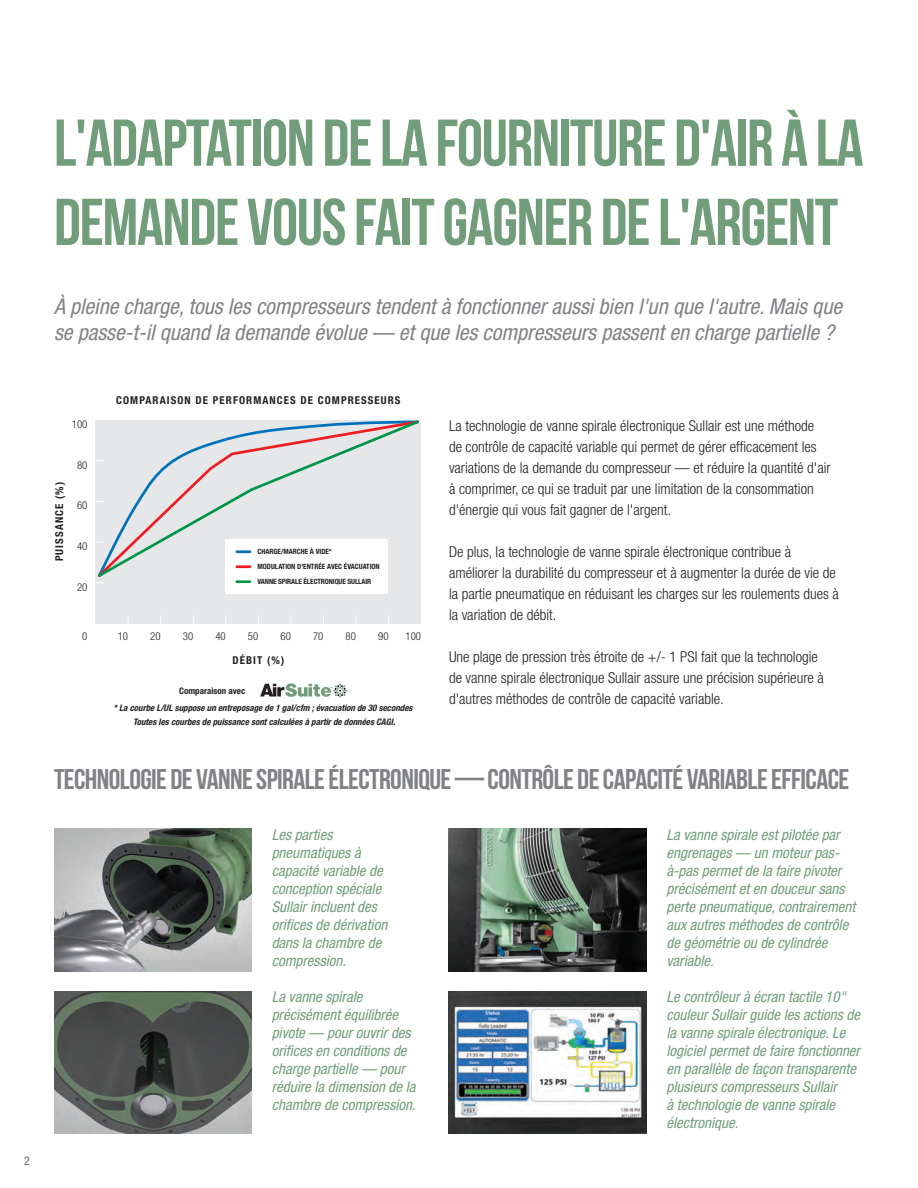
<style>
.page{position:relative;width:918px;height:1188px;background:#fff}
.page>*{position:absolute;margin:0;border:0;box-sizing:border-box;transform-origin:0 0}
.t1{font:700 66px/79.2px "Bebas Neue";letter-spacing:-.02em;color:#729d7a}
.t2{font:700 28.5px "Bebas Neue";letter-spacing:-.02em;color:#808285}
.t3{font:italic condensed 21.75px/26.1px "Helvetica Neue LT Std";color:#808285}
.t4{font:italic condensed 15px/18px "Helvetica Neue LT Std";color:#729d7a}
.t5{font:300 condensed 15px/21px "Helvetica Neue LT Std";color:#231f20}
.t6{font:condensed 12px "Helvetica Neue LT Std";color:#6c6d70}
.t7{font:700 condensed 10.8px "Helvetica Neue LT Std";letter-spacing:.1em;color:#231f20}
.t8{font:300 condensed 10.8px "Helvetica Neue LT Std";color:#231f20}
.t9{font:italic 700 condensed 9px/13.8px "Helvetica Neue LT Std";color:#231f20;text-align:center}
.t10{font:700 condensed 9px "Helvetica Neue LT Std";color:#231f20}
.t11{font:700 condensed 7.2px/15px "Helvetica Neue LT Std";color:#231f20}
</style>
<div class="page">
<div style="left:96px;top:420px;width:325px;height:203px;background:#e6e7e9"></div>
<div style="left:226px;top:540px;width:162px;height:54px;background:#fff"></div>
<svg style="left:96px;top:420px;width:323px;height:163px"></svg>
<img style="left:54px;top:829px;width:197px;height:142px">
<img style="left:449px;top:829px;width:197px;height:142px">
<img style="left:54px;top:992px;width:197px;height:142px">
<img style="left:449px;top:992px;width:197px;height:142px">
<svg style="left:260px;top:683px;width:87px;height:15px"></svg>
<p class="t6" style="left:24px;top:1154px;width:7px">2</p>
<h1 class="t1" style="left:54px;top:103px;width:811px">L'ADAPTATION DE LA FOURNITURE D'AIR À LA<br>DEMANDE VOUS FAIT GAGNER DE L'ARGENT</h1>
<h3 class="t3" style="left:54px;top:294px;width:790px">À pleine charge, tous les compresseurs tendent à fonctionner aussi bien l'un que l'autre. Mais que se passe-t-il quand la demande évolue — et que les compresseurs passent en charge partielle ?</h3>
<p class="t8" style="left:72px;top:418px;width:17px">100</p>
<p class="t7" style="left:53px;top:561px;width:81px;rotate:-90deg">PUISSANCE (%)</p>
<p class="t8" style="left:77px;top:459px;width:12px">80</p>
<p class="t8" style="left:77px;top:499px;width:12px">60</p>
<p class="t8" style="left:77px;top:540px;width:12px">40</p>
<p class="t8" style="left:77px;top:581px;width:12px">20</p>
<p class="t7" style="left:116px;top:393px;width:286px">COMPARAISON DE PERFORMANCES DE COMPRESSEURS</p>
<p class="t11" style="left:258px;top:544px;width:124px">CHARGE/MARCHE À VIDE*<br>MODULATION D'ENTRÉE AVEC ÉVACUATION<br>VANNE SPIRALE ÉLECTRONIQUE SULLAIR</p>
<p class="t8" style="left:82px;top:630px;width:7px">0</p>
<p class="t8" style="left:118px;top:630px;width:12px">10</p>
<p class="t8" style="left:150px;top:630px;width:12px">20</p>
<p class="t8" style="left:183px;top:630px;width:12px">30</p>
<p class="t8" style="left:215px;top:630px;width:12px">40</p>
<p class="t8" style="left:248px;top:630px;width:12px">50</p>
<p class="t8" style="left:281px;top:630px;width:12px">60</p>
<p class="t8" style="left:313px;top:630px;width:12px">70</p>
<p class="t8" style="left:346px;top:630px;width:12px">80</p>
<p class="t8" style="left:378px;top:630px;width:12px">90</p>
<p class="t8" style="left:406px;top:630px;width:17px">100</p>
<p class="t7" style="left:233px;top:654px;width:53px">DÉBIT (%)</p>
<p class="t10" style="left:179px;top:685px;width:67px">Comparaison avec</p>
<p class="t9" style="left:113px;top:701px;width:301px">* La courbe L/UL suppose un entreposage de 1 gal/cfm ; évacuation de 30 secondes<br>Toutes les courbes de puissance sont calculées à partir de données CAGI.</p>
<p class="t5" style="left:449px;top:416px;width:383px">La technologie de vanne spirale électronique Sullair est une méthode de contrôle de capacité variable qui permet de gérer efficacement les variations de la demande du compresseur — et réduire la quantité d'air à comprimer, ce qui se traduit par une limitation de la consommation d'énergie qui vous fait gagner de l'argent.</p>
<p class="t5" style="left:449px;top:542px;width:392px">De plus, la technologie de vanne spirale électronique contribue à améliorer la durabilité du compresseur et à augmenter la durée de vie de la partie pneumatique en réduisant les charges sur les roulements dues à la variation de débit.</p>
<p class="t5" style="left:449px;top:647px;width:376px">Une plage de pression très étroite de +/- 1 PSI fait que la technologie de vanne spirale électronique Sullair assure une précision supérieure à d'autres méthodes de contrôle de capacité variable.</p>
<h2 class="t2" style="left:54px;top:763px;width:797px">TECHNOLOGIE DE VANNE SPIRALE ÉLECTRONIQUE — CONTRÔLE DE CAPACITÉ VARIABLE EFFICACE</h2>
<p class="t4" style="left:272px;top:826px;width:117px">Les parties pneumatiques à capacité variable de conception spéciale<br>Sullair incluent des orifices de dérivation dans la chambre de compression.</p>
<p class="t4" style="left:667px;top:826px;width:190px">La vanne spirale est pilotée par engrenages — un moteur pas&shy;à-pas permet de la faire pivoter précisément et en douceur sans perte pneumatique, contrairement aux autres méthodes de contrôle de géométrie ou de cylindrée variable.</p>
<p class="t4" style="left:272px;top:988px;width:146px">La vanne spirale précisément équilibrée pivote — pour ouvrir des orifices en conditions de charge partielle — pour réduire la dimension de la chambre de compression.</p>
<p class="t4" style="left:667px;top:988px;width:195px">Le contrôleur à écran tactile 10" couleur Sullair guide les actions de la vanne spirale électronique. Le logiciel permet de faire fonctionner en parallèle de façon transparente plusieurs compresseurs Sullair<br>à technologie de vanne spirale électronique.</p>
</div>
